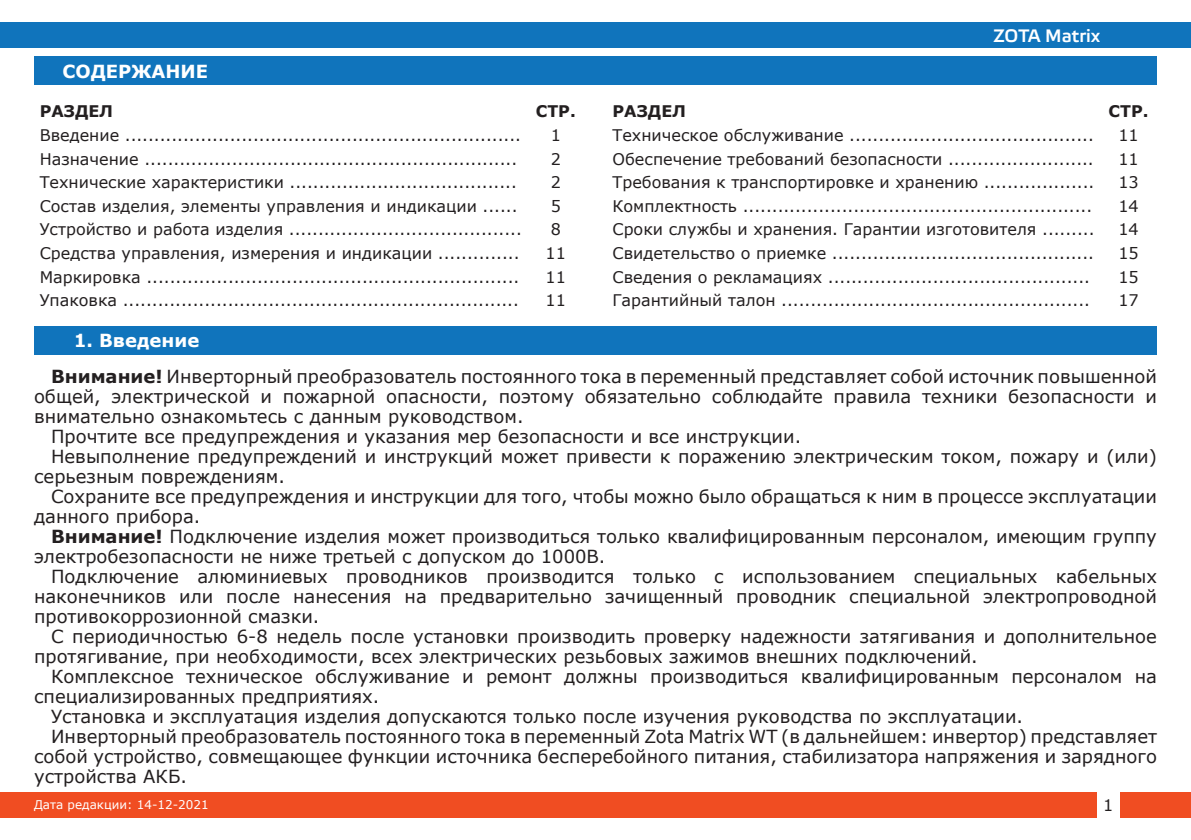
<style>
.page{position:relative;width:1191px;height:840px;background:#fff}
.page>*{position:absolute;margin:0;border:0;box-sizing:border-box;transform-origin:0 0}
.Стиль_Verdana_9{font:18px/20px "Verdana";color:#231f20}
.Стиль_Verdana_9_без{font:700 18px "Verdana";color:#fff}
.t1{font:700 18px "Elektra Light Pro";color:#fff}
.Стиль_Verdana_9_без-2{font:16px "Verdana";color:#231f20}
.Стиль_Verdana_8{font:16px "Verdana";color:#231f20}
.Стиль_Verdana_8-2{font:700 16px "Verdana";color:#231f20}
.Стиль_Verdana_8-3{font:12px "Verdana";color:#fff}
.s1{font-weight:700}
</style>
<div class="page">
<div style="left:0;top:23px;width:1191px;height:25px;background:#1074bc"></div>
<div style="left:0;top:791px;width:1191px;height:25px;background:#f04d22"></div>
<div style="left:1097px;top:790px;width:22px;height:27px;background:#fff"></div>
<div style="left:34px;top:57px;width:1123px;height:28px;background:#1074bc"></div>
<div style="left:34px;top:326px;width:1123px;height:28px;background:#1074bc"></div>
<p class="t1" style="left:993px;top:26px;width:108px">ZOTA Matrix</p>
<p class="Стиль_Verdana_9_без" style="left:62px;top:58px;width:147px">СОДЕРЖАНИЕ</p>
<p class="Стиль_Verdana_8-2" style="left:40px;top:100px;width:75px">РАЗДЕЛ</p>
<p class="Стиль_Verdana_8-2" style="left:536px;top:100px;width:41px">СТР.</p>
<p class="Стиль_Verdana_8-2" style="left:612px;top:100px;width:75px">РАЗДЕЛ</p>
<p class="Стиль_Verdana_8-2" style="left:1108px;top:100px;width:41px">СТР.</p>
<p class="Стиль_Verdana_9_без-2" style="left:40px;top:124px;width:483px">Введение ....................................................................</p>
<p class="Стиль_Verdana_8" style="left:551px;top:124px;width:12px">1</p>
<p class="Стиль_Verdana_9_без-2" style="left:612px;top:124px;width:483px">Техническое обслуживание ..........................................</p>
<p class="Стиль_Verdana_8" style="left:1118px;top:124px;width:22px">11</p>
<p class="Стиль_Verdana_9_без-2" style="left:40px;top:148px;width:479px">Назначение ................................................................</p>
<p class="Стиль_Verdana_8" style="left:551px;top:148px;width:12px">2</p>
<p class="Стиль_Verdana_9_без-2" style="left:612px;top:148px;width:483px">Обеспечение требований безопасности .........................</p>
<p class="Стиль_Verdana_8" style="left:1118px;top:148px;width:22px">11</p>
<p class="Стиль_Verdana_9_без-2" style="left:40px;top:171px;width:478px">Технические характеристики .......................................</p>
<p class="Стиль_Verdana_8" style="left:551px;top:171px;width:12px">2</p>
<p class="Стиль_Verdana_9_без-2" style="left:612px;top:171px;width:483px">Требования к транспортировке и хранению ...................</p>
<p class="Стиль_Verdana_8" style="left:1118px;top:171px;width:22px">13</p>
<p class="Стиль_Verdana_9_без-2" style="left:40px;top:195px;width:479px">Состав изделия, элементы управления и индикации ......</p>
<p class="Стиль_Verdana_8" style="left:551px;top:195px;width:12px">5</p>
<p class="Стиль_Verdana_9_без-2" style="left:612px;top:195px;width:481px">Комплектность ............................................................</p>
<p class="Стиль_Verdana_8" style="left:1118px;top:195px;width:22px">14</p>
<p class="Стиль_Verdana_9_без-2" style="left:40px;top:218px;width:484px">Устройство и работа изделия ........................................</p>
<p class="Стиль_Verdana_8" style="left:551px;top:218px;width:12px">8</p>
<p class="Стиль_Verdana_9_без-2" style="left:612px;top:218px;width:483px">Сроки службы и хранения. Гарантии изготовителя .........</p>
<p class="Стиль_Verdana_8" style="left:1118px;top:218px;width:22px">14</p>
<p class="Стиль_Verdana_9_без-2" style="left:40px;top:242px;width:481px">Средства управления, измерения и индикации ..............</p>
<p class="Стиль_Verdana_8" style="left:545px;top:242px;width:22px">11</p>
<p class="Стиль_Verdana_9_без-2" style="left:612px;top:242px;width:483px">Свидетельство о приемке .............................................</p>
<p class="Стиль_Verdana_8" style="left:1118px;top:242px;width:22px">15</p>
<p class="Стиль_Verdana_9_без-2" style="left:40px;top:265px;width:481px">Маркировка ................................................................</p>
<p class="Стиль_Verdana_8" style="left:545px;top:265px;width:22px">11</p>
<p class="Стиль_Verdana_9_без-2" style="left:612px;top:265px;width:479px">Сведения о рекламациях .............................................</p>
<p class="Стиль_Verdana_8" style="left:1118px;top:265px;width:22px">15</p>
<p class="Стиль_Verdana_9_без-2" style="left:40px;top:289px;width:481px">Упаковка ....................................................................</p>
<p class="Стиль_Verdana_8" style="left:545px;top:289px;width:22px">11</p>
<p class="Стиль_Verdana_9_без-2" style="left:612px;top:289px;width:479px">Гарантийный талон .....................................................</p>
<p class="Стиль_Verdana_8" style="left:1118px;top:289px;width:22px">17</p>
<p class="Стиль_Verdana_9_без" style="left:74px;top:328px;width:127px">1. Введение</p>
<p class="Стиль_Verdana_9" style="left:34px;top:366px;width:1124px;text-align:justify;text-indent:17px"><span class="s1">Внимание!</span> Инверторный преобразователь постоянного тока в переменный представляет собой источник повышенной общей, электрической и пожарной опасности, поэтому обязательно соблюдайте правила техники безопасности и внимательно ознакомьтесь с данным руководством.</p>
<p class="Стиль_Verdana_9" style="left:51px;top:426px;width:751px">Прочтите все предупреждения и указания мер безопасности и все инструкции.</p>
<p class="Стиль_Verdana_9" style="left:34px;top:446px;width:1124px;text-indent:17px">Невыполнение предупреждений и инструкций может привести к поражению электрическим током, пожару и (или) серьезным повреждениям.</p>
<p class="Стиль_Verdana_9" style="left:34px;top:486px;width:1124px;text-indent:17px">Сохраните все предупреждения и инструкции для того, чтобы можно было обращаться к ним в процессе эксплуатации данного прибора.</p>
<p class="Стиль_Verdana_9" style="left:34px;top:526px;width:1124px;text-indent:17px"><span class="s1">Внимание!</span> Подключение изделия может производиться только квалифицированным персоналом, имеющим группу электробезопасности не ниже третьей с допуском до 1000В.</p>
<p class="Стиль_Verdana_9" style="left:34px;top:566px;width:1124px;text-align:justify;text-indent:17px">Подключение алюминиевых проводников производится только с использованием специальных кабельных наконечников или после нанесения на предварительно зачищенный проводник специальной электропроводной противокоррозионной смазки.</p>
<p class="Стиль_Verdana_9" style="left:34px;top:626px;width:1124px;text-indent:17px">С периодичностью 6-8 недель после установки производить проверку надежности затягивания и дополнительное протягивание, при необходимости, всех электрических резьбовых зажимов внешних подключений.</p>
<p class="Стиль_Verdana_9" style="left:34px;top:666px;width:1124px;text-indent:17px">Комплексное техническое обслуживание и ремонт должны производиться квалифицированным персоналом на специализированных предприятиях.</p>
<p class="Стиль_Verdana_9" style="left:51px;top:706px;width:973px">Установка и эксплуатация изделия допускаются только после изучения руководства по эксплуатации.</p>
<p class="Стиль_Verdana_9" style="left:34px;top:726px;width:1124px;text-align:justify;text-indent:17px">Инверторный преобразователь постоянного тока в переменный Zota Matrix WT (в дальнейшем: инвертор) представляет собой устройство, совмещающее функции источника бесперебойного питания, стабилизатора напряжения и зарядного устройства АКБ.</p>
<p class="Стиль_Verdana_8-3" style="left:34px;top:796px;width:176px">Дата редакции: 14-12-2021</p>
<p class="Стиль_Verdana_9_без-2" style="left:1103px;top:793px;width:12px">1</p>
</div>
